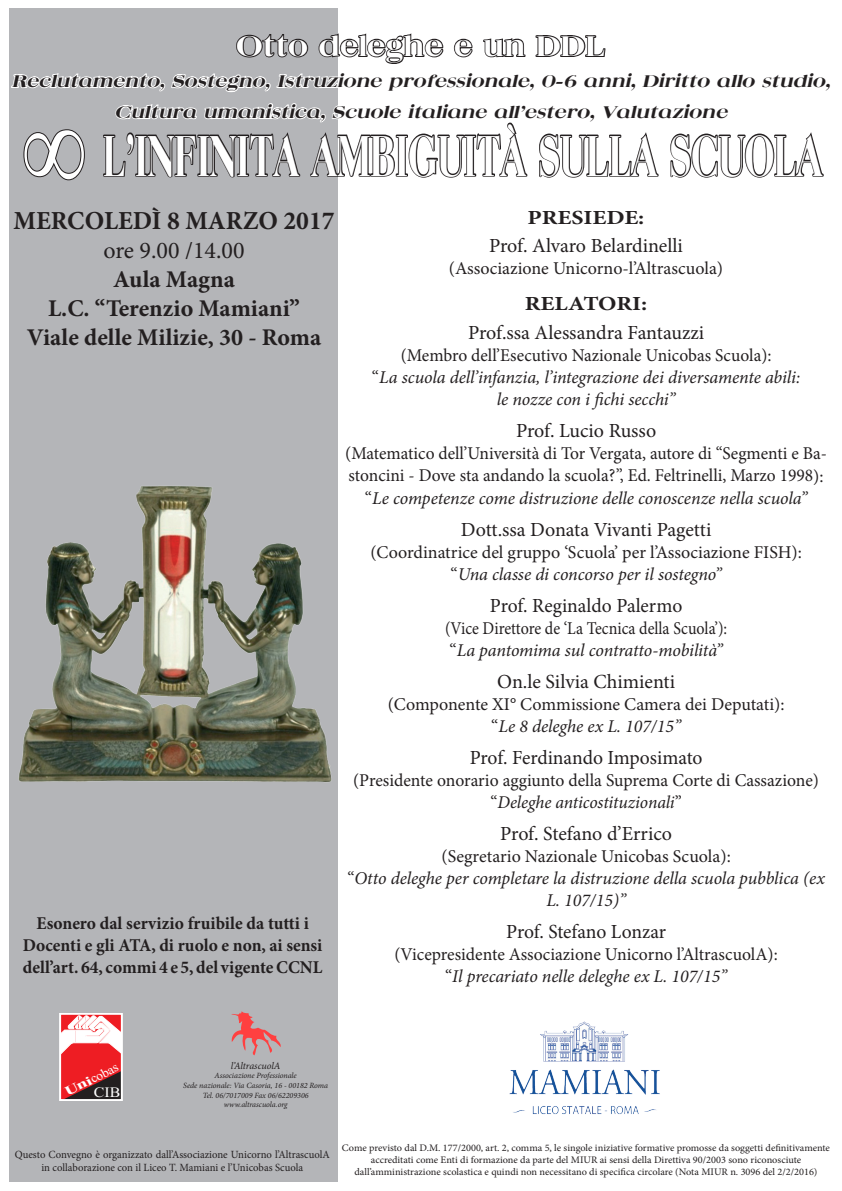
<style>
.page{position:relative;width:842px;height:1191px;background:#fff}
.page>*{position:absolute;margin:0;border:0;box-sizing:border-box;transform-origin:0 0}
.t1{font:800 58px "Quantas Broad";color:#fff;scale:.51 1}
.t2{font:800 28.6px "Quantas Broad";color:#fff;scale:.92 1}
.t3{font:700 26px "Minion Pro";color:#231f20}
.t4{font:700 24px/29px "Minion Pro";color:#231f20;text-align:center}
.t5{font:24px "Minion Pro";color:#231f20}
.t6{font:20px "Minion Pro";letter-spacing:-.005em;color:#231f20}
.t7{font:700 20px "Minion Pro";color:#231f20;scale:1.2 1}
.t8{font:18px/22px "Minion Pro";color:#231f20;text-align:center}
.t9{font:italic 18px/22px "Minion Pro";letter-spacing:-.005em;color:#231f20;text-align:center}
.t10{font:700 18px/21.6px "Minion Pro";color:#231f20;text-align:center}
.t11{font:18px/22px "Minion Pro";color:#231f20;scale:.89 1}
.t12{font:italic 800 17px/31px "Quantas Broad";color:#231f20;text-align:center}
.t13{font:14.4px "Times New Roman";color:#fff;scale:1.1 1}
.t14{font:13.1px "Times New Roman";color:#fff}
.t15{font:11px/13.2px "Minion Pro";color:#231f20;text-align:center}
.t16{font:10px/12px "Minion Pro";color:#231f20;text-align:center}
.t17{font:italic 10px "Minion Pro";letter-spacing:-.005em;color:#231f20}
.t18{font:italic 8px/9.6px "Minion Pro";letter-spacing:-.005em;color:#231f20;text-align:center}
.s1{font-style:normal}
.s2{font-style:italic}
.s3{font-weight:700}
</style>
<div class="page">
<div style="left:10px;top:9px;width:335px;height:1173px;background:#b4b5b8"></div>
<div style="left:338px;top:9px;width:495px;height:1173px;background:#fff"></div>
<svg style="left:60px;top:1013px;width:62px;height:87px"></svg>
<img style="left:19px;top:486px;width:312px;height:296px">
<svg style="left:231px;top:1011px;width:50px;height:44px"></svg>
<img style="left:509px;top:1021px;width:151px;height:93px">
<svg style="left:9px;top:8px;width:815px;height:247px"></svg>
<h2 class="t2" style="left:236px;top:30px;width:403px">Otto deleghe e un DDL</h2>
<p class="t12" style="left:12px;top:66px;width:820px">Reclutamento, Sostegno, Istruzione professionale, 0-6 anni, Diritto allo studio,<br>Cultura umanistica, Scuole italiane all’estero, Valutazione</p>
<h1 class="t1" style="left:103px;top:122px;width:1413px">L’INFINITA AMBIGUITÀ SULLA SCUOLA</h1>
<h3 class="t3" style="left:13px;top:202px;width:323px">MERCOLEDÌ 8 MARZO 2017</h3>
<h3 class="t5" style="left:103px;top:234px;width:143px">ore 9.00 /14.00</h3>
<h3 class="t4" style="left:27px;top:264px;width:296px">Aula Magna<br>L.C. “Terenzio Mamiani”<br>Viale delle Milizie, 30 - Roma</h3>
<p class="t10" style="left:23px;top:912px;width:301px">Esonero dal servizio fruibile da tutti i<br>Docenti e gli ATA, di ruolo e non, ai sensi dell’art. 64, commi 4 e 5, del vigente CCNL</p>
<p class="t7" style="left:528px;top:204px;width:99px">PRESIEDE:</p>
<p class="t6" style="left:489px;top:232px;width:195px">Prof. Alvaro Belardinelli</p>
<p class="t8" style="left:449px;top:257px;width:276px">(Associazione Unicorno-l’Altrascuola)</p>
<p class="t7" style="left:525px;top:290px;width:104px">RELATORI:</p>
<p class="t6" style="left:468px;top:320px;width:238px">Prof.ssa Alessandra Fantauzzi</p>
<p class="t9" style="left:372px;top:345px;width:430px"><span class="s1">(Membro dell’Esecutivo Nazionale Unicobas Scuola):<br>“</span>La scuola dell’infanzia, l’integrazione dei diversamente abili: le nozze con i fichi secchi”</p>
<p class="t6" style="left:516px;top:418px;width:142px">Prof. Lucio Russo</p>
<p class="t8" style="left:345px;top:443px;width:483px">(Matematico dell’Università di Tor Vergata, autore di “Segmenti e Ba&shy;stoncini - Dove sta andando la scuola?”, Ed. Feltrinelli, Marzo 1998): “<span class="s2">Le competenze come distruzione delle conoscenze nella scuola”</span></p>
<p class="t6" style="left:461px;top:516px;width:252px">Dott.ssa Donata Vivanti Pagetti</p>
<p class="t8" style="left:370px;top:541px;width:433px">(Coordinatrice del gruppo ‘Scuola’ per l’Associazione FISH): “<span class="s2">Una classe di concorso per il sostegno”</span></p>
<p class="t6" style="left:490px;top:592px;width:194px">Prof. Reginaldo Palermo</p>
<p class="t11" style="left:445px;top:617px;width:319px">(Vice Direttore de ‘La Tecnica della Scuola’): “<span class="s2">La pantomima sul contratto-mobilità”</span></p>
<p class="t6" style="left:497px;top:668px;width:180px">On.le Silvia Chimienti</p>
<p class="t8" style="left:388px;top:693px;width:398px">(Componente XI° Commissione Camera dei Deputati): “<span class="s2">Le 8 deleghe ex L. 107/15”</span></p>
<p class="t6" style="left:470px;top:744px;width:234px">Prof. Ferdinando Imposimato</p>
<p class="t8" style="left:353px;top:769px;width:467px">(Presidente onorario aggiunto della Suprema Corte di Cassazione) “<span class="s2">Deleghe anticostituzionali</span>”</p>
<p class="t6" style="left:500px;top:820px;width:173px">Prof. Stefano d’Errico</p>
<p class="t9" style="left:347px;top:845px;width:479px"><span class="s1">(Segretario Nazionale Unicobas Scuola):<br>“</span>Otto deleghe per completare la distruzione della scuola pubblica (ex<br>L. 107/15)”</p>
<p class="t6" style="left:506px;top:918px;width:161px">Prof. Stefano Lonzar</p>
<p class="t8" style="left:394px;top:943px;width:385px">(Vicepresidente Associazione Unicorno l’AltrascuolA): “<span class="s2">Il precariato nelle deleghe ex L. 107/15”</span></p>
<p class="t14" style="left:62px;top:1083px;width:60px;rotate:-26deg"><span class="s3">Uni</span>cobas</p>
<p class="t13" style="left:94px;top:1082px;width:26px">CIB</p>
<p class="t17" style="left:231px;top:1058px;width:51px">l’AltrascuolA</p>
<p class="t18" style="left:183px;top:1071px;width:146px">Associazione Professionale<br>Sede nazionale: Via Casoria, 16 - 00182 Roma<br>Tel. 06/7017009 Fax 06/62209306 www.altrascuola.org</p>
<p class="t15" style="left:15px;top:1148px;width:317px">Questo Convegno è organizzato dall’Associazione Unicorno l’AltrascuolA in collaborazione con il Liceo T. Mamiani e l’Unicobas Scuola</p>
<p class="t16" style="left:342px;top:1142px;width:489px">Come previsto dal D.M. 177/2000, art. 2, comma 5, le singole iniziative formative promosse da soggetti definitivamente accreditati come Enti di formazione da parte del MIUR ai sensi della Direttiva 90/2003 sono riconosciute dall’amministrazione scolastica e quindi non necessitano di specifica circolare (Nota MIUR n. 3096 del 2/2/2016)</p>
</div>
